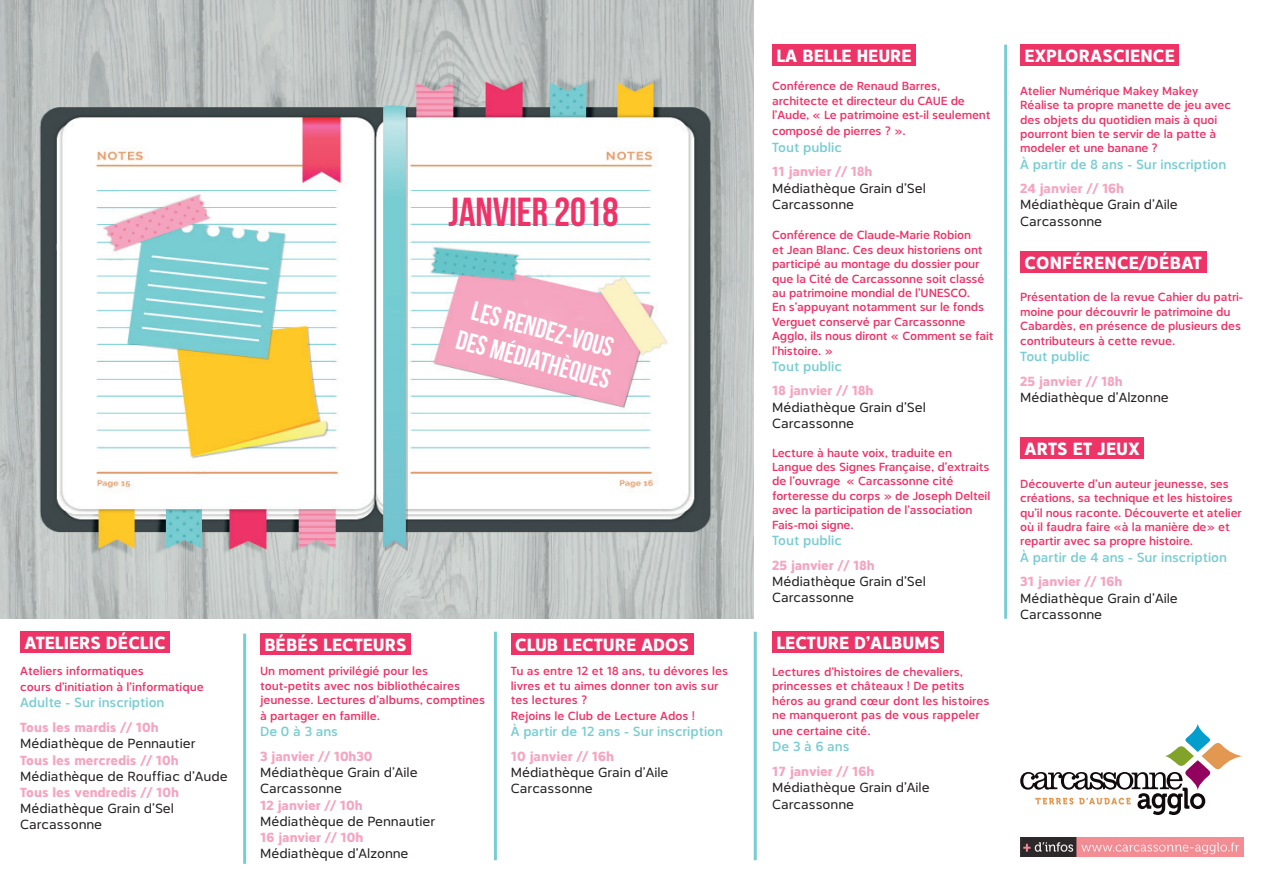
<style>
.page{position:relative;width:1263px;height:893px;background:#fff}
.page>*{position:absolute;margin:0;border:0;box-sizing:border-box;transform-origin:0 0}
.t1{font:40.5px "Bebas Neue";color:#ed3368}
.t2{font:27px/31.7px "Bebas Neue";color:#fff}
.t3{font:900 18px "Catesque";color:#fff}
.t4{font:13.5px/16.2px "Catesque";color:#231f20}
.t5{font:900 13.5px "Catesque";color:#f5a5bf}
.t6{font:500 13.5px "Catesque";color:#77cdd2}
.t7{font:500 12px/14.4px "Catesque";letter-spacing:-.01em;color:#ed3368}
</style>
<div class="page">
<img style="left:0;top:0;width:754px;height:619px">
<div style="left:20px;top:632px;width:150px;height:21px;background:#ee3367"></div>
<div style="left:260px;top:634px;width:151px;height:21px;background:#ee3367"></div>
<div style="left:772px;top:632px;width:172px;height:21px;background:#ee3367"></div>
<div style="left:772px;top:45px;width:144px;height:21px;background:#ee3367"></div>
<hr style="left:243px;top:634px;width:3px;height:230px;background:#76cdd3">
<hr style="left:494px;top:632px;width:3px;height:228px;background:#76cdd3">
<hr style="left:754px;top:632px;width:3px;height:228px;background:#76cdd3">
<hr style="left:1004px;top:45px;width:3px;height:574px;background:#76cdd3">
<div style="left:1020px;top:45px;width:159px;height:21px;background:#ee3367"></div>
<div style="left:1020px;top:251px;width:186px;height:22px;background:#ee3367"></div>
<div style="left:1020px;top:438px;width:124px;height:21px;background:#ee3367"></div>
<svg style="left:1020px;top:723px;width:223px;height:92px"></svg>
<img style="left:1020px;top:837px;width:223px;height:19px">
<div style="left:511px;top:634px;width:182px;height:21px;background:#ee3367"></div>
<h1 class="t1" style="left:449px;top:189px;width:171px">JANVIER 2018</h1>
<h2 class="t2" style="left:469px;top:293px;width:160px;rotate:15deg">LES RENDEZ-VOUS<br>DES MÉDIATHÈQUES</h2>
<h3 class="t3" style="left:24px;top:632px;width:143px">ATELIERS DÉCLIC</h3>
<p class="t7" style="left:20px;top:663px;width:185px;line-height:16.2px">Ateliers informatiques<br>cours d’initiation à l’informatique</p>
<p class="t6" style="left:20px;top:695px;width:146px">Adulte - Sur inscription</p>
<p class="t5" style="left:20px;top:720px;width:140px">Tous les mardis // 10h</p>
<p class="t4" style="left:20px;top:736px;width:177px">Médiathèque de Pennautier</p>
<p class="t5" style="left:20px;top:752px;width:160px">Tous les mercredis // 10h</p>
<p class="t4" style="left:20px;top:768px;width:209px">Médiathèque de Rouffiac d’Aude</p>
<p class="t5" style="left:20px;top:784px;width:160px">Tous les vendredis // 10h</p>
<p class="t4" style="left:20px;top:800px;width:155px">Médiathèque Grain d’Sel<br>Carcassonne</p>
<h3 class="t3" style="left:264px;top:634px;width:144px">BÉBÉS LECTEURS</h3>
<p class="t7" style="left:260px;top:664px;width:227px">Un moment privilégié pour les tout-petits avec nos bibliothécaires jeunesse. Lectures d’albums, comptines</p>
<p class="t7" style="left:260px;top:709px;width:122px">à partager en famille.</p>
<p class="t6" style="left:260px;top:724px;width:80px">De 0 à 3 ans</p>
<p class="t5" style="left:260px;top:749px;width:114px">3 janvier // 10h30</p>
<p class="t4" style="left:260px;top:764px;width:159px">Médiathèque Grain d’Aile<br>Carcassonne</p>
<p class="t5" style="left:260px;top:797px;width:104px">12 janvier // 10h</p>
<p class="t4" style="left:260px;top:813px;width:177px">Médiathèque de Pennautier</p>
<p class="t5" style="left:260px;top:830px;width:105px">16 janvier // 10h</p>
<p class="t4" style="left:260px;top:845px;width:150px">Médiathèque d’Alzonne</p>
<h3 class="t3" style="left:515px;top:634px;width:175px">CLUB LECTURE ADOS</h3>
<p class="t7" style="left:511px;top:664px;width:219px">Tu as entre 12 et 18 ans, tu dévores les livres et tu aimes donner ton avis sur tes lectures ?</p>
<p class="t7" style="left:511px;top:709px;width:186px">Rejoins le Club de Lecture Ados !</p>
<p class="t6" style="left:511px;top:724px;width:214px">À partir de 12 ans - Sur inscription</p>
<p class="t5" style="left:511px;top:749px;width:105px">10 janvier // 16h</p>
<p class="t4" style="left:511px;top:764px;width:159px">Médiathèque Grain d’Aile<br>Carcassonne</p>
<h3 class="t3" style="left:776px;top:45px;width:137px">LA BELLE HEURE</h3>
<p class="t7" style="left:772px;top:79px;width:220px">Conférence de Renaud Barres, architecte et directeur du CAUE de l’Aude, « Le patrimoine est-il seulement</p>
<p class="t7" style="left:772px;top:124px;width:135px">composé de pierres ? ».</p>
<p class="t6" style="left:772px;top:139px;width:71px">Tout public</p>
<p class="t5" style="left:772px;top:164px;width:102px">11 janvier // 18h</p>
<p class="t4" style="left:772px;top:180px;width:155px">Médiathèque Grain d’Sel<br>Carcassonne</p>
<p class="t7" style="left:772px;top:228px;width:223px">Conférence de Claude-Marie Robion<br>et Jean Blanc. Ces deux historiens ont participé au montage du dossier pour que la Cité de Carcassonne soit classé au patrimoine mondial de l’UNESCO.<br>En s’appuyant notamment sur le fonds Verguet conservé par Carcassonne Agglo, ils nous diront « Comment se fait l’histoire. »</p>
<p class="t6" style="left:772px;top:358px;width:71px">Tout public</p>
<p class="t5" style="left:772px;top:383px;width:103px">18 janvier // 18h</p>
<p class="t4" style="left:772px;top:399px;width:155px">Médiathèque Grain d’Sel<br>Carcassonne</p>
<p class="t7" style="left:772px;top:445px;width:220px">Lecture à haute voix, traduite en Langue des Signes Française, d’extraits de l’ouvrage « Carcassonne cité forteresse du corps » de Joseph Delteil avec la participation de l’association Fais-moi signe.</p>
<p class="t6" style="left:772px;top:532px;width:71px">Tout public</p>
<p class="t5" style="left:772px;top:557px;width:104px">25 janvier // 18h</p>
<p class="t4" style="left:772px;top:573px;width:155px">Médiathèque Grain d’Sel<br>Carcassonne</p>
<h3 class="t3" style="left:776px;top:632px;width:165px">LECTURE D’ALBUMS</h3>
<p class="t7" style="left:772px;top:664px;width:219px">Lectures d’histoires de chevaliers, princesses et châteaux ! De petits héros au grand cœur dont les histoires ne manqueront pas de vous rappeler</p>
<p class="t7" style="left:772px;top:724px;width:100px">une certaine cité.</p>
<p class="t6" style="left:772px;top:739px;width:79px">De 3 à 6 ans</p>
<p class="t5" style="left:772px;top:764px;width:104px">17 janvier // 16h</p>
<p class="t4" style="left:772px;top:780px;width:159px">Médiathèque Grain d’Aile<br>Carcassonne</p>
<h3 class="t3" style="left:1024px;top:45px;width:152px">EXPLORASCIENCE</h3>
<p class="t7" style="left:1020px;top:83px;width:212px">Atelier Numérique Makey Makey<br>Réalise ta propre manette de jeu avec des objets du quotidien mais à quoi pourront bien te servir de la patte à modeler et une banane ?</p>
<p class="t6" style="left:1020px;top:156px;width:208px">À partir de 8 ans - Sur inscription</p>
<p class="t5" style="left:1020px;top:181px;width:105px">24 janvier // 16h</p>
<p class="t4" style="left:1020px;top:197px;width:159px">Médiathèque Grain d’Aile<br>Carcassonne</p>
<h3 class="t3" style="left:1024px;top:252px;width:179px">CONFÉRENCE/DÉBAT</h3>
<p class="t7" style="left:1020px;top:290px;width:224px">Présentation de la revue Cahier du patri&shy;moine pour découvrir le patrimoine du Cabardès, en présence de plusieurs des contributeurs à cette revue.</p>
<p class="t6" style="left:1020px;top:348px;width:71px">Tout public</p>
<p class="t5" style="left:1020px;top:373px;width:104px">25 janvier // 18h</p>
<p class="t4" style="left:1020px;top:389px;width:150px">Médiathèque d’Alzonne</p>
<h3 class="t3" style="left:1024px;top:438px;width:117px">ARTS ET JEUX</h3>
<p class="t7" style="left:1020px;top:476px;width:223px">Découverte d’un auteur jeunesse, ses créations, sa technique et les histoires qu’il nous raconte. Découverte et atelier où il faudra faire «à la manière de» et repartir avec sa propre histoire.</p>
<p class="t6" style="left:1020px;top:549px;width:208px">À partir de 4 ans - Sur inscription</p>
<p class="t5" style="left:1020px;top:574px;width:104px">31 janvier // 16h</p>
<p class="t4" style="left:1020px;top:590px;width:159px">Médiathèque Grain d’Aile<br>Carcassonne</p>
</div>
